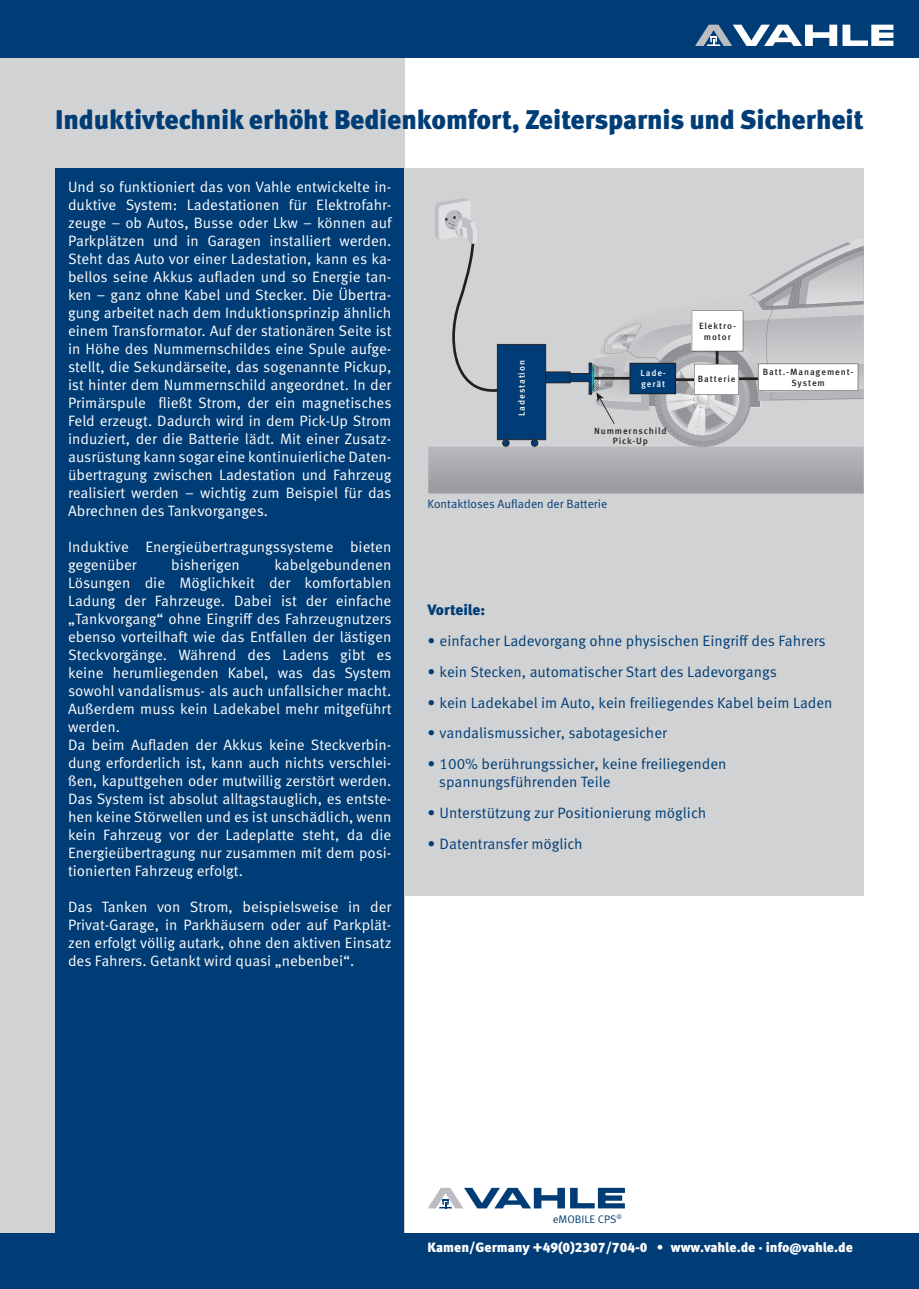
<style>
.page{position:relative;width:919px;height:1289px;background:#fff}
.page>*{position:absolute;margin:0;border:0;box-sizing:border-box;transform-origin:0 0}
.t1{font:900 27px "Meta Pro";letter-spacing:-.01em;color:#003d76}
.t2{font:15px/18px "Meta Pro";color:#fff;text-align:justify}
.t3{font:15px/18px "Meta Pro";color:#003d76}
.t4{font:900 15px "Meta Pro";letter-spacing:-.005em;color:#003d76}
.t5{font:900 13.5px "Meta Pro";color:#fff}
.t6{font:12px "Meta Pro";color:#003d76}
.t7{font:10.95px "Meta Pro";color:#003d76}
.t8{font:500 9px/11.1px "Meta Pro";letter-spacing:.1em;color:#231f20;text-align:center}
.t9{font:500 9px/11.1px "Meta Pro";letter-spacing:.1em;color:#fff}
</style>
<div class="page">
<div style="left:340px;top:168px;width:523px;height:727px;background:#d1d2d4"></div>
<div style="left:0;top:47px;width:404px;height:1241px;background:#d1d2d4"></div>
<div style="left:55px;top:168px;width:349px;height:1078px;background:#003d76"></div>
<div style="left:0;top:0;width:918px;height:57px;background:#003d76"></div>
<div style="left:0;top:1233px;width:918px;height:55px;background:#003d76"></div>
<svg style="left:428px;top:198px;width:435px;height:295px"></svg>
<svg style="left:695px;top:25px;width:198px;height:21px"></svg>
<svg style="left:428px;top:1187px;width:197px;height:21px"></svg>
<h1 class="t1" style="left:55px;top:103px;width:810px">Induktivtechnik erhöht Bedienkomfort, Zeitersparnis und Sicherheit</h1>
<p class="t2" style="left:68px;top:178px;width:325px">Und so funktioniert das von Vahle entwickelte in&shy;duktive System: Ladestationen für Elektrofahr&shy;zeuge – ob Autos, Busse oder Lkw – können auf Parkplätzen und in Garagen installiert werden.<br>Steht das Auto vor einer Ladestation, kann es ka&shy;bellos seine Akkus aufladen und so Energie tan&shy;ken – ganz ohne Kabel und Stecker. Die Übertra&shy;gung arbeitet nach dem Induktionsprinzip ähnlich einem Transformator. Auf der stationären Seite ist in Höhe des Nummernschildes eine Spule aufge&shy;stellt, die Sekundärseite, das sogenannte Pickup, ist hinter dem Nummernschild angeordnet. In der Primärspule fließt Strom, der ein magnetisches Feld erzeugt. Dadurch wird in dem Pick-Up Strom induziert, der die Batterie lädt. Mit einer Zusatz&shy;ausrüstung kann sogar eine kontinuierliche Daten&shy;übertragung zwischen Ladestation und Fahrzeug realisiert werden – wichtig zum Beispiel für das Abrechnen des Tankvorganges.</p>
<p class="t2" style="left:68px;top:538px;width:325px">Induktive Energieübertragungssysteme bieten gegenüber</p>
<p class="t2" style="left:68px;top:556px;width:325px;text-align:left;text-indent:206px">kabelgebundenen Lösungen die Möglichkeit der komfortablen Ladung der Fahrzeuge. Dabei ist der einfache „Tankvorgang“ ohne Eingriff des Fahrzeugnutzers ebenso vorteilhaft wie das Entfallen der lästigen Steckvorgänge. Während des Ladens gibt es keine herumliegenden Kabel, was das System sowohl vandalismus- als auch unfallsicher macht.<br>Außerdem muss kein Ladekabel mehr mitgeführt werden.<br>Da beim Aufladen der Akkus keine Steckverbin&shy;dung erforderlich ist, kann auch nichts verschlei&shy;ßen, kaputtgehen oder mutwillig zerstört werden.<br>Das System ist absolut alltagstauglich, es entste&shy;hen keine Störwellen und es ist unschädlich, wenn kein Fahrzeug vor der Ladeplatte steht, da die Energieübertragung nur zusammen mit dem posi&shy;tionierten Fahrzeug erfolgt.</p>
<p class="t2" style="left:68px;top:898px;width:325px">Das Tanken von Strom, beispielsweise in der Privat-Garage, in Parkhäusern oder auf Parkplät&shy;zen erfolgt völlig autark, ohne den aktiven Einsatz des Fahrers. Getankt wird quasi „nebenbei“.</p>
<p class="t2" style="left:171px;top:556px;width:70px">bisherigen</p>
<p class="t9" style="left:516px;top:415px;width:57px;rotate:-90deg">Ladestation</p>
<p class="t8" style="left:699px;top:320px;width:38px">Elektro&shy;motor</p>
<p class="t9" style="left:640px;top:368px;width:27px">Lade&shy;gerät</p>
<p class="t8" style="left:697px;top:373px;width:39px">Batterie</p>
<p class="t8" style="left:762px;top:367px;width:92px">Batt.-Management-<br>System</p>
<p class="t8" style="left:594px;top:425px;width:74px">Nummernschild<br>Pick-Up</p>
<p class="t6" style="left:427px;top:496px;width:181px">Kontaktloses Aufladen der Batterie</p>
<p class="t4" style="left:427px;top:601px;width:59px">Vorteile:</p>
<p class="t3" style="left:427px;top:632px;width:400px">• einfacher Ladevorgang ohne physischen Eingriff des Fahrers</p>
<p class="t3" style="left:427px;top:663px;width:351px">• kein Stecken, automatischer Start des Ladevorgangs</p>
<p class="t3" style="left:427px;top:693px;width:406px">• kein Ladekabel im Auto, kein freiliegendes Kabel beim Laden</p>
<p class="t3" style="left:427px;top:724px;width:241px">• vandalismussicher, sabotagesicher</p>
<p class="t3" style="left:439px;top:755px;width:289px;text-indent:-11px">• 100% berührungssicher, keine freiliegenden spannungsführenden Teile</p>
<p class="t3" style="left:427px;top:804px;width:280px">• Unterstützung zur Positionierung möglich</p>
<p class="t3" style="left:427px;top:834px;width:157px">• Datentransfer möglich</p>
<p class="t7" style="left:552px;top:1212px;width:71px">eMOBILE CPS<sup>®</sup></p>
<p class="t5" style="left:427px;top:1239px;width:427px">Kamen/Germany +49(0)2307/704-0 • www.vahle.de · info@vahle.de</p>
</div>
